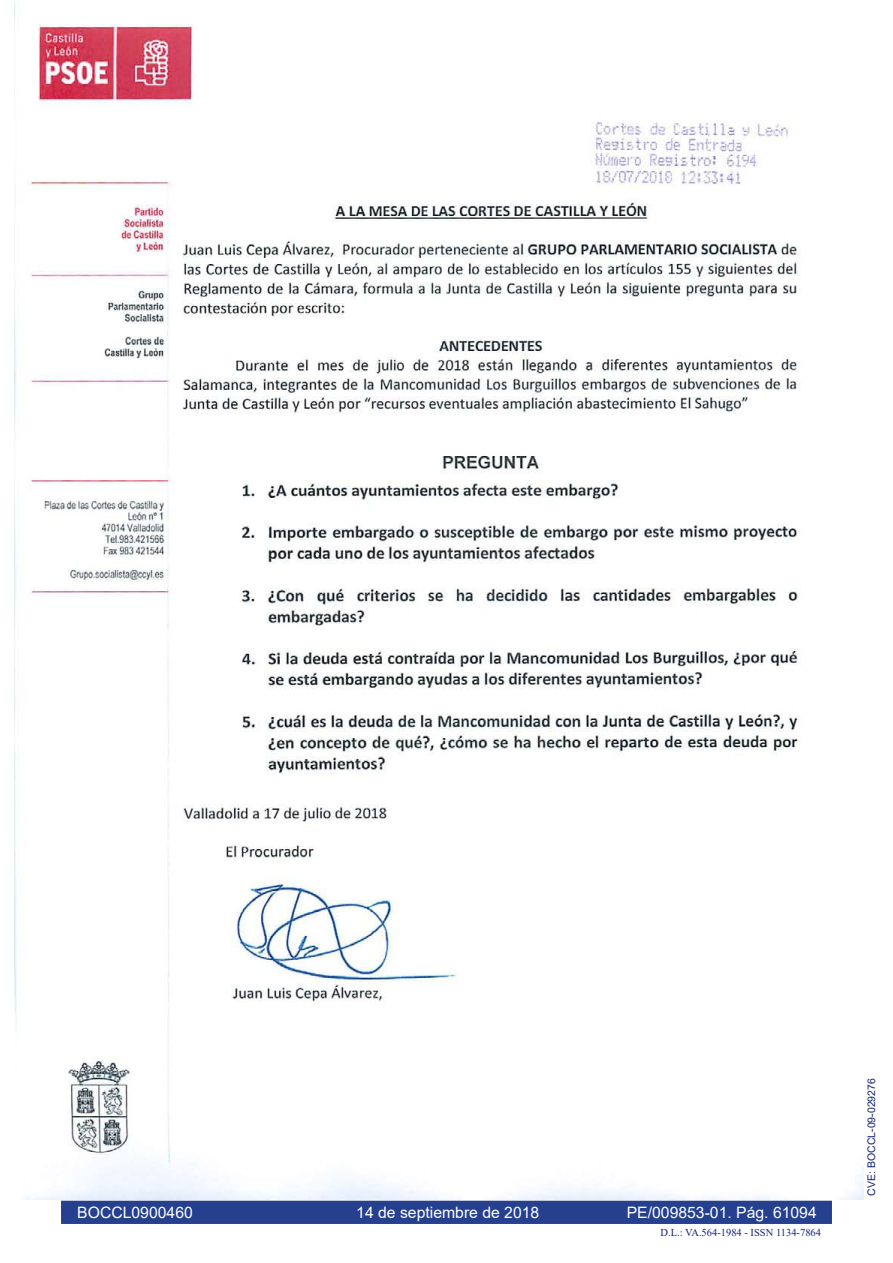
<style>
.page{position:relative;width:893px;height:1263px;background:#fff}
.page>*{position:absolute;margin:0;border:0;box-sizing:border-box;transform-origin:0 0}
.t1{font:15.75px "Arial";color:#fff}
.t2{font:10.5px "Times New Roman";color:#132477}
.t3{font:10.5px "Arial";color:#132477}
</style>
<div class="page">
<div style="left:60px;top:1200px;width:773px;height:25px;background:#25408f"></div>
<div style="left:60px;top:1199px;width:773px;height:26px;border:2px solid #fff"></div>
<img style="left:15px;top:0;width:848px;height:1200px">
<p class="t1" style="left:77px;top:1202px;width:117px">BOCCL0900460</p>
<p class="t1" style="left:356px;top:1202px;width:184px">14 de septiembre de 2018</p>
<p class="t1" style="left:627px;top:1202px;width:192px">PE/009853-01. Pág. 61094</p>
<p class="t2" style="left:661px;top:1225px;width:162px">D.L.: VA.564-1984 - ISSN 1134-7864</p>
<p class="t3" style="left:864px;top:1195px;width:119px;rotate:-90deg">CVE: BOCCL-09-029276</p>
</div>
